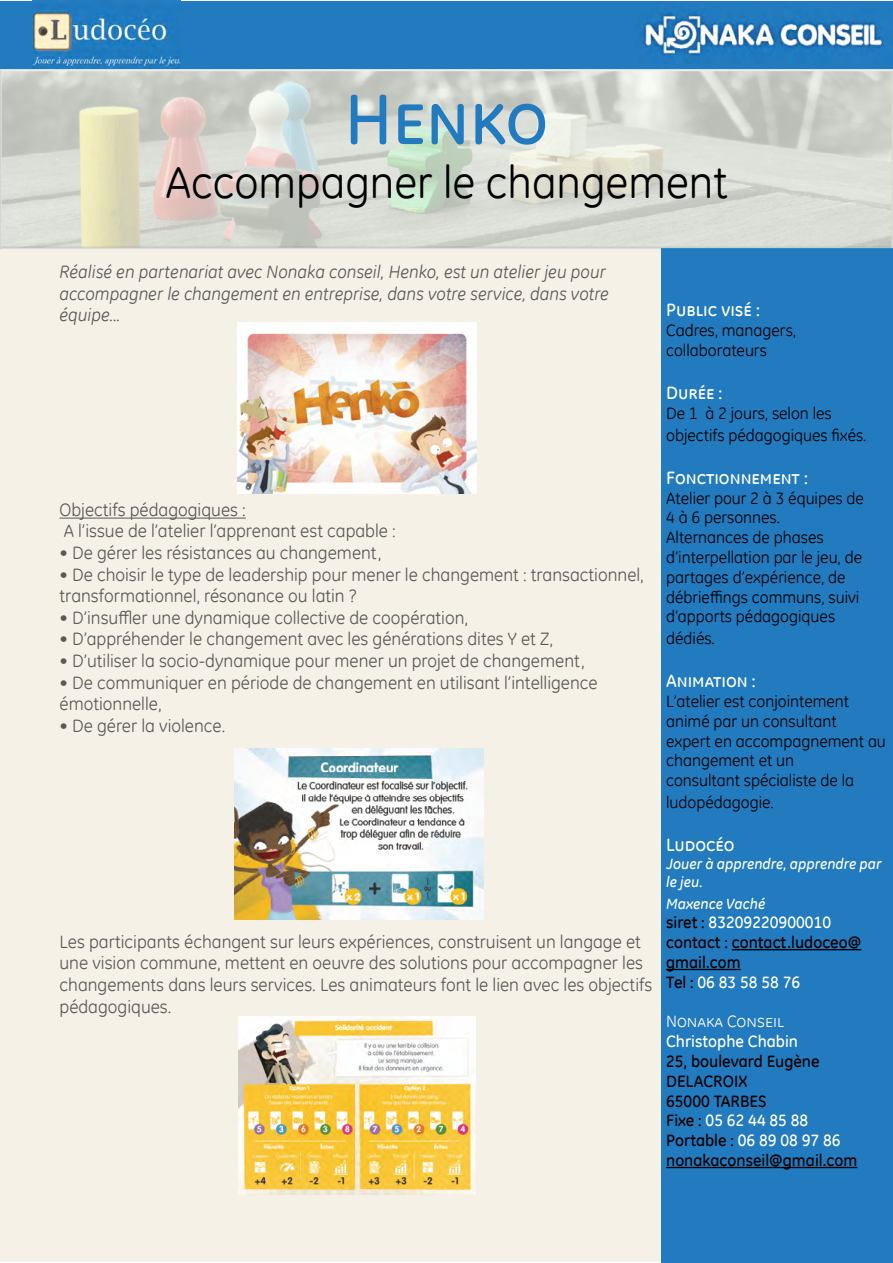
<style>
.page{position:relative;width:893px;height:1263px;background:#fff}
.page>*{position:absolute;margin:0;border:0;box-sizing:border-box;transform-origin:0 0}
.t1{font:72px "GE Inspira Medium SC";color:#227abf}
.t2{font:45px "GE Inspira";color:#000}
.t3{font:18px/21.6px "GE Inspira";color:#595959}
.t4{font:italic 18px/21.6px "GE Inspira";color:#595959}
.t5{font:18px "GE Inspira Medium SC";color:#fff}
.t6{font:16.5px/19.8px "GE Inspira";color:#000}
.t7{font:500 16.5px/19.8px "GE Inspira";color:#000}
.t8{font:500 16.5px "GE Inspira";color:#fff}
.t9{font:16.5px "GE Inspira Small Caps";color:#fff}
.t10{font:italic 500 15px/18px "GE Inspira";color:#fff}
.s1{color:#fff}
</style>
<div class="page">
<div style="left:0;top:248px;width:662px;height:1014px;background:#f5f1e6"></div>
<hr style="left:60px;top:518px;width:186px;height:1px;background:#595959">
<svg style="left:0;top:69px;width:893px;height:179px;background:#d5d7ce"></svg>
<div style="left:0;top:1px;width:893px;height:67px;background:#227abf"></div>
<img style="left:32px;top:6px;width:149px;height:62px">
<div style="left:662px;top:249px;width:231px;height:1014px;background:#227abf"></div>
<hr style="left:732px;top:949px;width:129px;height:1px;background:#000">
<hr style="left:666px;top:969px;width:75px;height:1px;background:#000">
<hr style="left:666px;top:1167px;width:191px;height:1px;background:#000">
<img style="left:638px;top:13px;width:246px;height:49px">
<img style="left:237px;top:322px;width:239px;height:172px">
<img style="left:234px;top:749px;width:249px;height:170px">
<img style="left:238px;top:1016px;width:238px;height:178px">
<h1 class="t1" style="left:345px;top:78px;width:205px">Henko</h1>
<h2 class="t2" style="left:165px;top:153px;width:564px">Accompagner le changement</h2>
<p class="t4" style="left:60px;top:261px;width:551px">Réalisé en partenariat avec Nonaka conseil, Henko, est un atelier jeu pour accompagner le changement en entreprise, dans votre service, dans votre équipe...</p>
<p class="t3" style="left:60px;top:498px;width:338px">Objectifs pédagogiques :<br>A l’issue de l’atelier l’apprenant est capable :</p>
<p class="t3" style="left:60px;top:541px;width:323px">• De gérer les résistances au changement,</p>
<p class="t3" style="left:60px;top:563px;width:586px">• De choisir le type de leadership pour mener le changement : transactionnel, transformationnel, résonance ou latin ?</p>
<p class="t3" style="left:60px;top:606px;width:410px">• D’insuffler une dynamique collective de coopération,</p>
<p class="t3" style="left:60px;top:628px;width:495px">• D’appréhender le changement avec les générations dites Y et Z,</p>
<p class="t3" style="left:60px;top:649px;width:527px">• D’utiliser la socio-dynamique pour mener un projet de changement,</p>
<p class="t3" style="left:60px;top:671px;width:540px">• De communiquer en période de changement en utilisant l’intelligence émotionnelle,</p>
<p class="t3" style="left:60px;top:714px;width:167px">• De gérer la violence.</p>
<p class="t3" style="left:60px;top:930px;width:594px">Les participants échangent sur leurs expériences, construisent un langage et une vision commune, mettent en oeuvre des solutions pour accompagner les changements dans leurs services. Les animateurs font le lien avec les objectifs pédagogiques.</p>
<p class="t5" style="left:666px;top:300px;width:95px">Public visé :</p>
<p class="t6" style="left:666px;top:320px;width:131px">Cadres, managers, collaborateurs</p>
<p class="t5" style="left:666px;top:383px;width:58px">Durée :</p>
<p class="t6" style="left:666px;top:402px;width:202px;line-height:21.6px">De 1 à 2 jours, selon les objectifs pédagogiques fixés.</p>
<p class="t5" style="left:666px;top:467px;width:143px">Fonctionnement :</p>
<p class="t6" style="left:666px;top:488px;width:199px">Atelier pour 2 à 3 équipes de<br>4 à 6 personnes.<br>Alternances de phases d’interpellation par le jeu, de partages d’expérience, de débrieffings communs, suivi d’apports pédagogiques</p>
<p class="t6" style="left:666px;top:628px;width:50px">dédiés.</p>
<p class="t5" style="left:666px;top:671px;width:91px">Animation :</p>
<p class="t6" style="left:666px;top:691px;width:221px">L’atelier est conjointement animé par un consultant<br>expert en accompagnement au changement et un<br>consultant spécialiste de la</p>
<p class="t6" style="left:666px;top:792px;width:109px">ludopédagogie.</p>
<p class="t5" style="left:666px;top:834px;width:70px">Ludocéo</p>
<p class="t10" style="left:666px;top:855px;width:217px">Jouer à apprendre, apprendre par le jeu.</p>
<p class="t10" style="left:666px;top:894px;width:101px">Maxence Vaché</p>
<p class="t7" style="left:666px;top:913px;width:197px">siret : <span class="s1">83209220900010 </span>contact : contact.ludoceo@ gmail.com<br>Tel : <span class="s1">06 83 58 58 76</span></p>
<p class="t9" style="left:666px;top:1011px;width:120px">Nonaka Conseil</p>
<p class="t8" style="left:666px;top:1031px;width:133px">Christophe Chabin</p>
<p class="t7" style="left:666px;top:1051px;width:193px">25, boulevard Eugène<br>DELACROIX<br>65000 TARBES<br>Fixe : <span class="s1">05 62 44 85 88<br></span>Portable : <span class="s1">06 89 08 97 86 </span>nonakaconseil@gmail.com</p>
</div>
